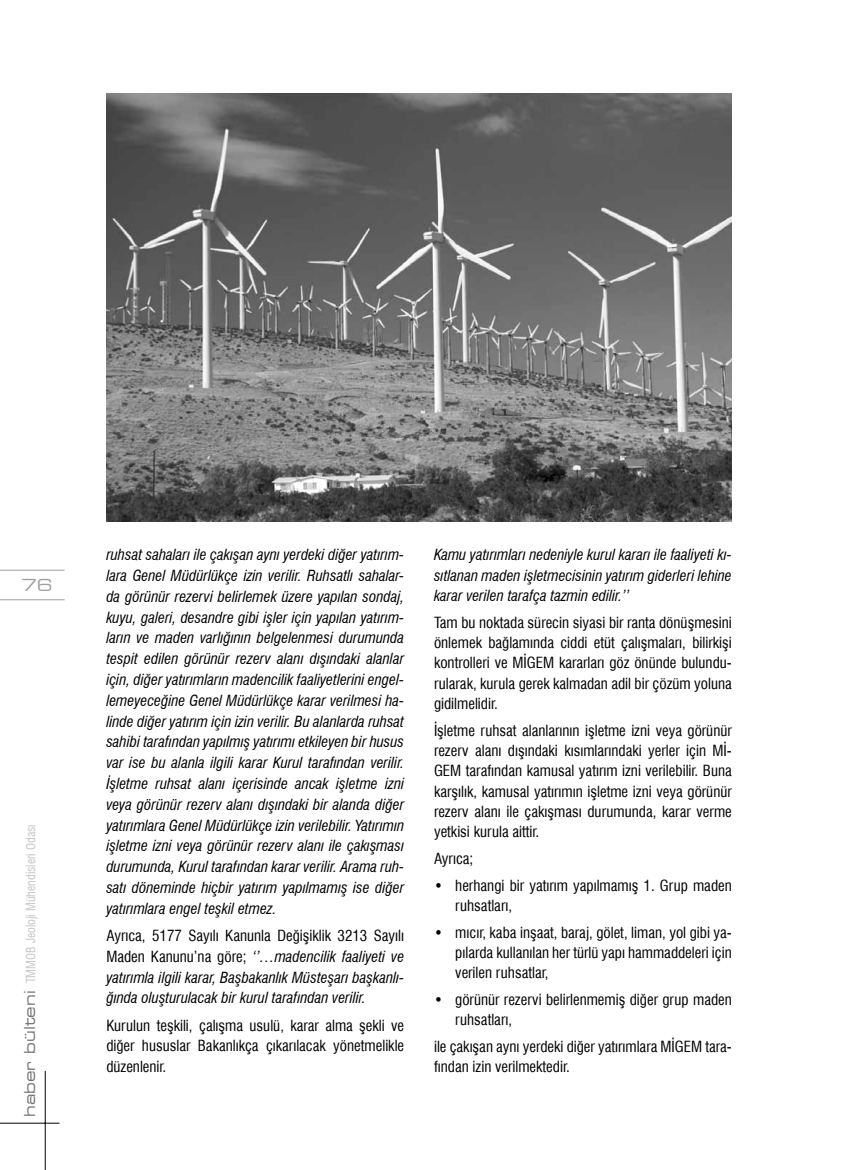
<style>
.page{position:relative;width:851px;height:1170px;background:#fff}
.page>*{position:absolute;margin:0;border:0;box-sizing:border-box;transform-origin:0 0}
.t1{font:expanded 16.5px "Square 721 BT";color:#9c9e9f}
.t2{font:italic condensed 15px/20.9px "Swiss 721 BT";color:#000;text-align:justify}
.t3{font:condensed 15px/20.2px "Swiss 721 BT";color:#000;text-align:justify}
.t4{font:12px "Swiss 721 Condensed BT";color:#c6c7c8}
.s1{font-family:"Square 721 BT";font-stretch:expanded;font-size:15px;color:#707172}
.s2{font-style:normal}
</style>
<div class="page">
<hr style="left:0;top:569px;width:65px;height:1px;background:#9c9e9f">
<hr style="left:0;top:599px;width:65px;height:1px;background:#9c9e9f">
<hr style="left:0;top:1122px;width:60px;height:1px;background:#000">
<hr style="left:45px;top:1070px;width:1px;height:99px;background:#000">
<img style="left:106px;top:94px;width:625px;height:427px">
<p class="t1" style="left:21px;top:575px;width:33px">76</p>
<p class="t4" style="left:24px;top:1116px;width:294px;rotate:-90deg"><span class="s1">haber bülteni</span> TMMOB Jeoloji Mühendisleri Odasý</p>
<p class="t2" style="left:106px;top:544px;width:299px">ruhsat sahaları ile çakışan aynı yerdeki diğer yatırım&shy;lara Genel Müdürlükçe izin verilir. Ruhsatlı sahalar&shy;da görünür rezervi belirlemek üzere yapılan sondaj, kuyu, galeri, desandre gibi işler için yapılan yatırım&shy;ların ve maden varlığının belgelenmesi durumunda tespit edilen görünür rezerv alanı dışındaki alanlar için, diğer yatırımların madencilik faaliyetlerini engel&shy;lemeyeceğine Genel Müdürlükçe karar verilmesi ha&shy;linde diğer yatırım için izin verilir. Bu alanlarda ruhsat sahibi tarafından yapılmış yatırımı etkileyen bir husus var ise bu alanla ilgili karar Kurul tarafından verilir.<br>İşletme ruhsat alanı içerisinde ancak işletme izni veya görünür rezerv alanı dışındaki bir alanda diğer yatırımlara Genel Müdürlükçe izin verilebilir. Yatırımın işletme izni veya görünür rezerv alanı ile çakışması durumunda, Kurul tarafından karar verilir. Arama ruh&shy;satı döneminde hiçbir yatırım yapılmamış ise diğer yatırımlara engel teşkil etmez.</p>
<p class="t2" style="left:106px;top:925px;width:299px"><span class="s2">Ayrıca, 5177 Sayılı Kanunla Değişiklik 3213 Sayılı Maden Kanunu’na göre;</span> ‘’…madencilik faaliyeti ve yatırımla ilgili karar, Başbakanlık Müsteşarı başkanlı&shy;ğında oluşturulacak bir kurul tarafından verilir.</p>
<p class="t3" style="left:106px;top:1014px;width:299px;line-height:20.9px">Kurulun teşkili, çalışma usulü, karar alma şekli ve diğer hususlar Bakanlıkça çıkarılacak yönetmelikle düzenlenir.</p>
<p class="t2" style="left:434px;top:544px;width:299px;line-height:20.2px">Kamu yatırımları nedeniyle kurul kararı ile faaliyeti kı&shy;sıtlanan maden işletmecisinin yatırım giderleri lehine karar verilen tarafça tazmin edilir.’’</p>
<p class="t3" style="left:434px;top:612px;width:299px">Tam bu noktada sürecin siyasi bir ranta dönüşmesini önlemek bağlamında ciddi etüt çalışmaları, bilirkişi kontrolleri ve MİGEM kararları göz önünde bulundu&shy;rularak, kurula gerek kalmadan adil bir çözüm yoluna gidilmelidir.</p>
<p class="t3" style="left:434px;top:720px;width:299px">İşletme ruhsat alanlarının işletme izni veya görünür rezerv alanı dışındaki kısımlarındaki yerler için Mİ-GEM tarafından kamusal yatırım izni verilebilir. Buna karşılık, kamusal yatırımın işletme izni veya görünür rezerv alanı ile çakışması durumunda, karar verme yetkisi kurula aittir.</p>
<p class="t3" style="left:434px;top:848px;width:41px">Ayrıca;</p>
<p class="t3" style="left:455px;top:874px;width:278px;text-indent:-21px">• herhangi bir yatırım yapılmamış 1. Grup maden ruhsatları,</p>
<p class="t3" style="left:455px;top:921px;width:278px;text-indent:-21px">• mıcır, kaba inşaat, baraj, gölet, liman, yol gibi ya&shy;pılarda kullanılan her türlü yapı hammaddeleri için verilen ruhsatlar,</p>
<p class="t3" style="left:455px;top:989px;width:278px;text-indent:-21px">• görünür rezervi belirlenmemiş diğer grup maden ruhsatları,</p>
<p class="t3" style="left:434px;top:1036px;width:299px">ile çakışan aynı yerdeki diğer yatırımlara MİGEM tara&shy;fından izin verilmektedir.</p>
</div>
